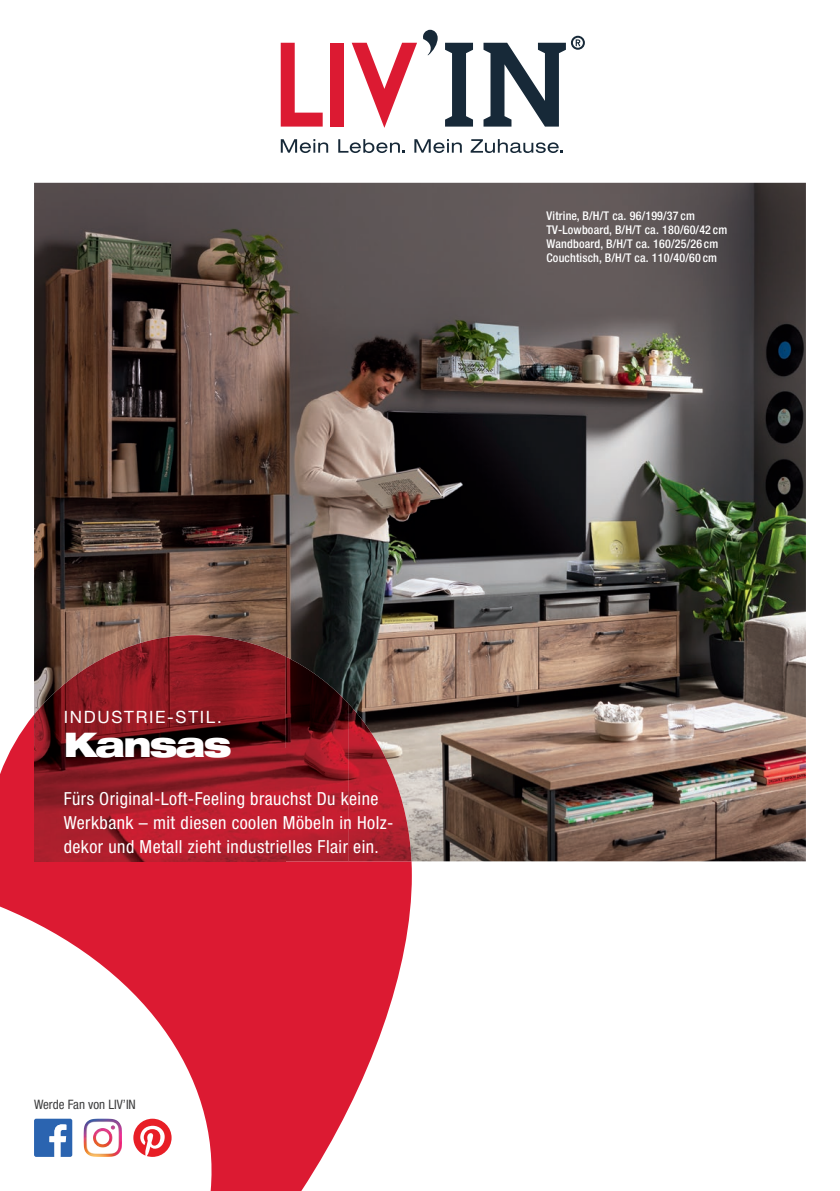
<style>
.page{position:relative;width:840px;height:1191px;background:#fff}
.page>*{position:absolute;margin:0;border:0;box-sizing:border-box;transform-origin:0 0}
.t1{font:900 expanded 34px "Helvetica Neue LT Pro";letter-spacing:-.05em;color:#fff}
.t2{font:condensed 18px/24px "Helvetica Neue LT Pro";letter-spacing:.025em;color:#fff}
.t3{font:17px "Helvetica Neue LT Pro";letter-spacing:.1em;color:#fff}
.t4{font:condensed 13px "Helvetica Neue LT Pro";color:#3e3e3f}
.t5{font:500 condensed 12px/14px "Helvetica Neue LT Pro";letter-spacing:.015em;color:#fff}
</style>
<div class="page">
<img style="left:34px;top:183px;width:771px;height:678px">
<svg style="left:0;top:715px;width:411px;height:476px;fill:#dc1a32"></svg>
<img style="left:34px;top:638px;width:126px;height:223px">
<img style="left:160px;top:635px;width:125px;height:226px">
<img style="left:285px;top:656px;width:63px;height:205px">
<img style="left:348px;top:703px;width:63px;height:158px">
<div style="left:329px;top:43px;width:14px;height:84px;background:#dc1a32"></div>
<svg style="left:280px;top:43px;width:42px;height:84px"></svg>
<svg style="left:445px;top:43px;width:28px;height:84px"></svg>
<svg style="left:483px;top:36px;width:101px;height:91px"></svg>
<svg style="left:351px;top:30px;width:86px;height:98px"></svg>
<svg style="left:280px;top:139px;width:48px;height:14px"></svg>
<svg style="left:338px;top:139px;width:66px;height:14px"></svg>
<svg style="left:414px;top:139px;width:47px;height:14px"></svg>
<svg style="left:470px;top:139px;width:92px;height:14px"></svg>
<svg style="left:34px;top:1118px;width:38px;height:38px"></svg>
<img style="left:84px;top:1118px;width:38px;height:38px">
<svg style="left:133px;top:1118px;width:38px;height:38px"></svg>
<p class="t5" style="left:546px;top:209px;width:182px">Vitrine, B/H/T ca. 96/199/37 cm TV-Lowboard, B/H/T ca. 180/60/42 cm Wandboard, B/H/T ca. 160/25/26 cm Couchtisch, B/H/T ca. 110/40/60 cm</p>
<p class="t3" style="left:64px;top:706px;width:159px">INDUSTRIE-STIL.</p>
<h1 class="t1" style="left:64px;top:722px;width:169px">Kansas</h1>
<p class="t2" style="left:64px;top:786px;width:331px">Fürs Original-Loft-Feeling brauchst Du keine<br>Werkbank – mit diesen coolen Möbeln in Holz&shy;dekor und Metall zieht industrielles Flair ein.</p>
<p class="t4" style="left:34px;top:1097px;width:103px">Werde Fan von LIV’IN</p>
</div>
